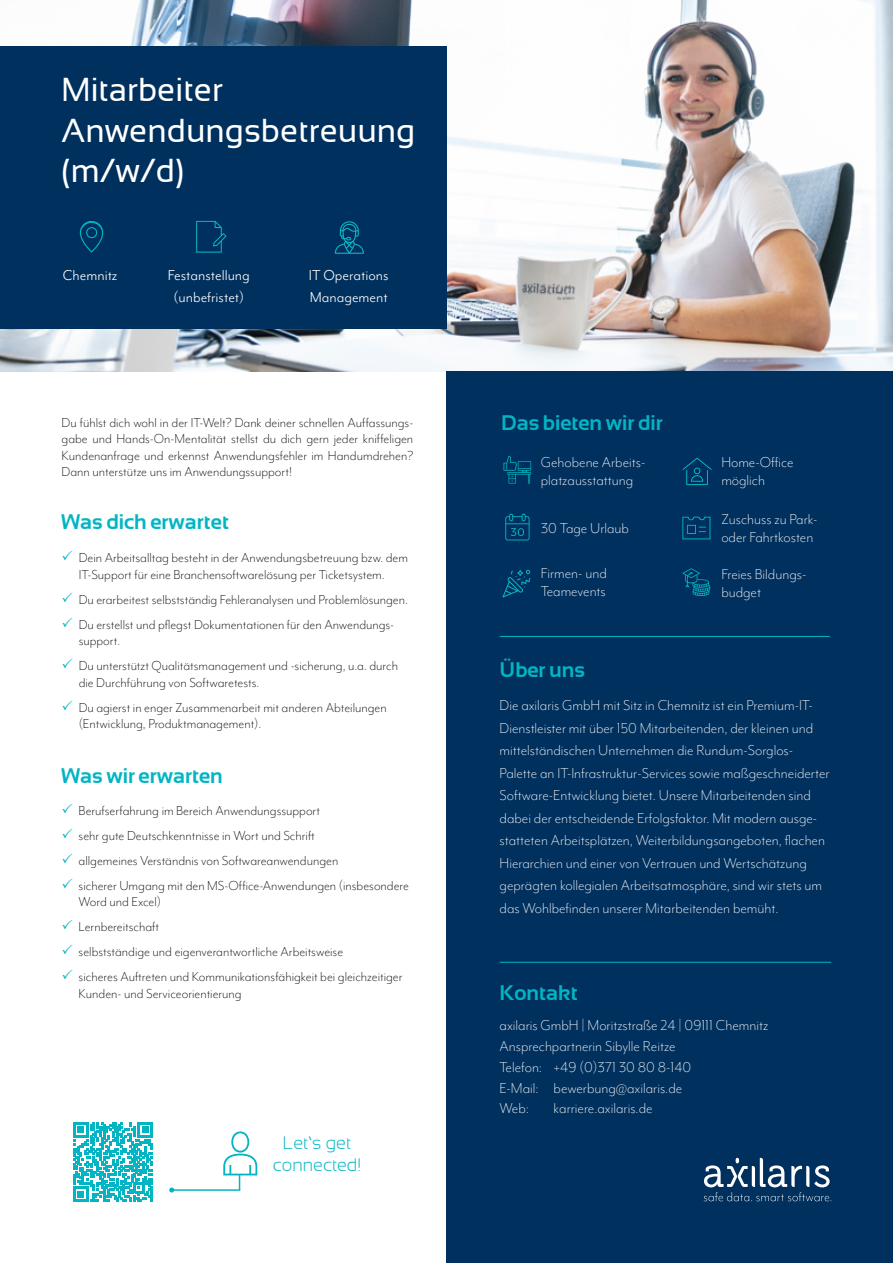
<style>
.page{position:relative;width:893px;height:1263px;background:#fff}
.page>*{position:absolute;margin:0;border:0;box-sizing:border-box;transform-origin:0 0}
.t1{font:33px/40.5px "Sansation";color:#fff}
.t2{font:700 21px "Sansation";color:#03b5c3}
.t3{font:300 18px/21.6px "Sansation";color:#03b5c3;text-align:center}
.t4{font:300 16.5px/22.5px "Mr Eaves Mod OT";color:#fff}
.t5{font:16.5px/22.5px "Mr Eaves Mod OT";color:#fff}
.t6{font:300 15px/16.5px "Mr Eaves Mod OT";color:#000}
.s1{color:#03b5c3}
</style>
<div class="page">
<img style="left:0;top:0;width:893px;height:371px">
<div style="left:446px;top:371px;width:447px;height:892px;background:#00305d"></div>
<svg style="left:505px;top:513px;width:25px;height:27px"></svg>
<hr style="left:500px;top:636px;width:330px;height:1px;background:#03b5c3">
<hr style="left:500px;top:962px;width:331px;height:1px;background:#03b5c3">
<svg style="left:704px;top:1158px;width:127px;height:43px"></svg>
<svg style="left:223px;top:1131px;width:34px;height:59px"></svg>
<hr style="left:172px;top:1189px;width:68px;height:2px;background:#03b5c3">
<svg style="left:169px;top:1187px;width:5px;height:5px"></svg>
<svg style="left:73px;top:1122px;width:80px;height:80px"></svg>
<div style="left:686px;top:470px;width:22px;height:15px;border:1px solid #03b5c3"></div>
<svg style="left:682px;top:457px;width:30px;height:25px"></svg>
<div style="left:0;top:46px;width:446px;height:282px;background:#00305d"></div>
<svg style="left:196px;top:221px;width:30px;height:32px"></svg>
<svg style="left:80px;top:221px;width:23px;height:32px"></svg>
<svg style="left:503px;top:456px;width:28px;height:28px"></svg>
<svg style="left:335px;top:221px;width:29px;height:33px"></svg>
<svg style="left:502px;top:570px;width:28px;height:27px"></svg>
<svg style="left:682px;top:517px;width:28px;height:22px"></svg>
<svg style="left:682px;top:568px;width:28px;height:28px"></svg>
<h1 class="t1" style="left:62px;top:70px;width:355px">Mitarbeiter<br>Anwendungsbetreuung (m/w/d)</h1>
<p class="t5" style="left:63px;top:264px;width:56px">Chemnitz</p>
<p class="t5" style="left:168px;top:264px;width:83px;text-align:center">Festanstellung (unbefristet)</p>
<p class="t5" style="left:309px;top:264px;width:81px">IT Operations<br>Management</p>
<p class="t6" style="left:62px;top:414px;width:353px;text-align:justify">Du fühlst dich wohl in der IT-Welt? Dank deiner schnellen Auffassungs&shy;gabe und Hands-On-Mentalität stellst du dich gern jeder kniffeligen Kundenanfrage und erkennst Anwendungsfehler im Handumdrehen?<br>Dann unterstütze uns im Anwendungssupport!</p>
<h2 class="t2" style="left:62px;top:510px;width:169px">Was dich erwartet</h2>
<p class="t6" style="left:62px;top:550px;width:348px;text-align:center"><span class="s1">✓</span> Dein Arbeitsalltag besteht in der Anwendungsbetreuung bzw. dem<br>IT-Support für eine Branchensoftwarelösung per Ticketsystem.</p>
<p class="t6" style="left:62px;top:591px;width:348px"><span class="s1">✓</span> Du erarbeitest selbstständig Fehleranalysen und Problemlösungen.</p>
<p class="t6" style="left:79px;top:616px;width:317px;text-indent:-17px"><span class="s1">✓</span> Du erstellst und pflegst Dokumentationen für den Anwendungs&shy;support.</p>
<p class="t6" style="left:79px;top:658px;width:321px;text-indent:-17px"><span class="s1">✓</span> Du unterstützt Qualitätsmanagement und -sicherung, u.a. durch die Durchführung von Softwaretests.</p>
<p class="t6" style="left:79px;top:699px;width:310px;text-indent:-17px"><span class="s1">✓</span> Du agierst in enger Zusammenarbeit mit anderen Abteilungen (Entwicklung, Produktmanagement).</p>
<h2 class="t2" style="left:62px;top:764px;width:163px">Was wir erwarten</h2>
<p class="t6" style="left:62px;top:802px;width:260px"><span class="s1">✓</span> Berufserfahrung im Bereich Anwendungssupport</p>
<p class="t6" style="left:62px;top:827px;width:255px"><span class="s1">✓</span> sehr gute Deutschkenntnisse in Wort und Schrift</p>
<p class="t6" style="left:62px;top:852px;width:278px"><span class="s1">✓</span> allgemeines Verständnis von Softwareanwendungen</p>
<p class="t6" style="left:79px;top:877px;width:332px;text-indent:-17px"><span class="s1">✓</span> sicherer Umgang mit den MS-Office-Anwendungen (insbesondere<br>Word und Excel)</p>
<p class="t6" style="left:62px;top:919px;width:99px"><span class="s1">✓</span> Lernbereitschaft</p>
<p class="t6" style="left:62px;top:944px;width:283px"><span class="s1">✓</span> selbstständige und eigenverantwortliche Arbeitsweise</p>
<p class="t6" style="left:79px;top:969px;width:325px;text-indent:-17px"><span class="s1">✓</span> sicheres Auftreten und Kommunikationsfähigkeit bei gleichzeitiger<br>Kunden- und Serviceorientierung</p>
<p class="t3" style="left:273px;top:1132px;width:90px">Let‘s get connected!</p>
<h2 class="t2" style="left:501px;top:411px;width:163px">Das bieten wir dir</h2>
<p class="t4" style="left:541px;top:453px;width:106px;line-height:18px">Gehobene Arbeits&shy;platzausstattung</p>
<p class="t4" style="left:541px;top:517px;width:90px">30 Tage Urlaub</p>
<p class="t4" style="left:541px;top:565px;width:68px;line-height:18px">Firmen- und<br>Teamevents</p>
<h2 class="t2" style="left:500px;top:657px;width:87px">Über uns</h2>
<p class="t4" style="left:721px;top:453px;width:74px;line-height:18px">Home-Office möglich</p>
<p class="t4" style="left:721px;top:510px;width:98px;line-height:18px">Zuschuss zu Park&shy;oder Fahrtkosten</p>
<p class="t4" style="left:721px;top:565px;width:87px;line-height:18px">Freies Bildungs&shy;budget</p>
<p class="t4" style="left:500px;top:694px;width:332px">Die axilaris GmbH mit Sitz in Chemnitz ist ein Premium-IT-Dienstleister mit über 150 Mitarbeitenden, der kleinen und mittelständischen Unternehmen die Rundum-Sorglos-Palette an IT-Infrastruktur-Services sowie maßgeschneiderter Software-Entwicklung bietet. Unsere Mitarbeitenden sind dabei der entscheidende Erfolgsfaktor. Mit modern ausge&shy;statteten Arbeitsplätzen, Weiterbildungsangeboten, flachen Hierarchien und einer von Vertrauen und Wertschätzung geprägten kollegialen Arbeitsatmosphäre, sind wir stets um das Wohlbefinden unserer Mitarbeitenden bemüht.</p>
<h2 class="t2" style="left:500px;top:980px;width:80px">Kontakt</h2>
<p class="t4" style="left:500px;top:1015px;width:270px;line-height:20.7px">axilaris GmbH | Moritzstraße 24 | 09111 Chemnitz<br>Ansprechpartnerin Sibylle Reitze<br>Telefon: +49 (0)371 30 80 8-140<br>E-Mail: bewerbung@axilaris.de<br>Web:</p>
<p class="t4" style="left:554px;top:1096px;width:100px">karriere.axilaris.de</p>
</div>
